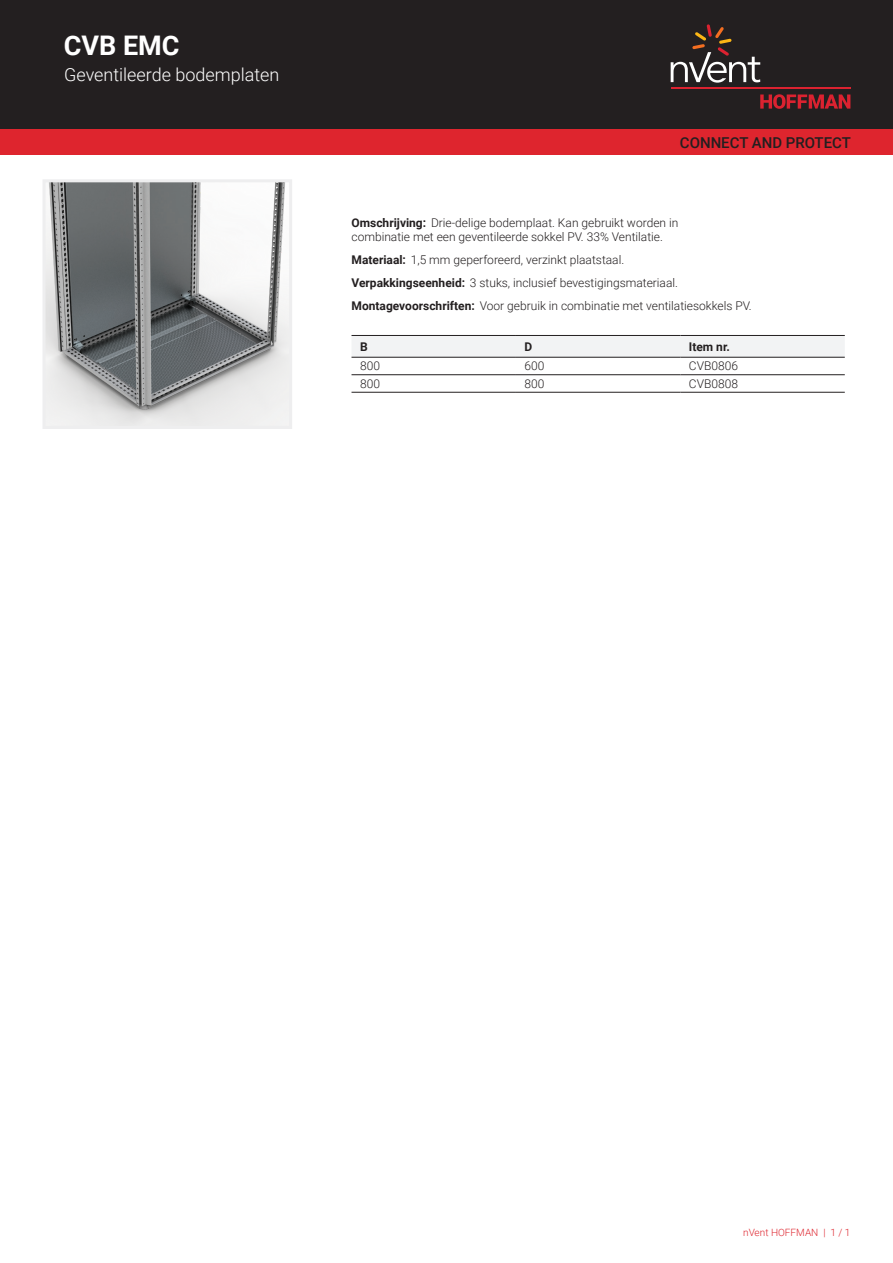
<style>
.page{position:relative;width:893px;height:1263px;background:#fff}
.page>*{position:absolute;margin:0;border:0;box-sizing:border-box;transform-origin:0 0}
.t1{font:700 27px "Roboto";color:#fff}
.t2{font:300 18px "Roboto";color:#fff}
.t3{font:500 15px "Roboto";color:#231f20}
.t4{font:300 12px/23px "Roboto";color:#231f20}
.t5{font:700 12px "Roboto";color:#231f20}
.t6{font:300 10.05px "Roboto";color:#de252e}
.s1{font-weight:700}
</style>
<div class="page">
<div style="left:0;top:0;width:893px;height:129px;background:#231f20"></div>
<svg style="left:760px;top:94px;width:90px;height:15px"></svg>
<hr style="left:671px;top:88px;width:179px;height:1px;background:#db2230">
<svg style="left:671px;top:24px;width:89px;height:59px"></svg>
<div style="left:0;top:129px;width:893px;height:26px;background:#de252e"></div>
<div style="left:351px;top:336px;width:494px;height:21px;background:#f2f3f4"></div>
<hr style="left:351px;top:335px;width:165px;height:1px;background:#231f20">
<hr style="left:516px;top:335px;width:164px;height:1px;background:#231f20">
<hr style="left:680px;top:335px;width:165px;height:1px;background:#231f20">
<hr style="left:351px;top:374px;width:165px;height:1px;background:#231f20">
<hr style="left:516px;top:374px;width:164px;height:1px;background:#231f20">
<hr style="left:680px;top:374px;width:165px;height:1px;background:#231f20">
<hr style="left:351px;top:392px;width:165px;height:1px;background:#231f20">
<hr style="left:516px;top:392px;width:164px;height:1px;background:#231f20">
<hr style="left:680px;top:392px;width:165px;height:1px;background:#231f20">
<hr style="left:351px;top:357px;width:165px;height:1px;background:#231f20">
<hr style="left:516px;top:357px;width:164px;height:1px;background:#231f20">
<hr style="left:680px;top:357px;width:165px;height:1px;background:#231f20">
<img style="left:47px;top:183px;width:241px;height:242px">
<div style="left:43px;top:179px;width:249px;height:250px;border:3px solid #eeeeef"></div>
<h1 class="t1" style="left:64px;top:26px;width:117px">CVB EMC</h1>
<h2 class="t2" style="left:64px;top:62px;width:217px">Geventileerde bodemplaten</h2>
<p class="t3" style="left:680px;top:132px;width:173px">CONNECT AND PROTECT</p>
<p class="t4" style="left:351px;top:215px;width:328px;line-height:14.4px"><span class="s1">Omschrijving:</span> Drie-delige bodemplaat. Kan gebruikt worden in combinatie met een geventileerde sokkel PV. 33% Ventilatie.</p>
<p class="t4" style="left:351px;top:248px;width:402px"><span class="s1">Materiaal:</span> 1,5 mm geperforeerd, verzinkt plaatstaal.<br><span class="s1">Verpakkingseenheid:</span> 3 stuks, inclusief bevestigingsmateriaal.<br><span class="s1">Montagevoorschriften:</span> Voor gebruik in combinatie met ventilatiesokkels PV.</p>
<p class="t5" style="left:360px;top:338px;width:9px">B</p>
<p class="t5" style="left:524px;top:338px;width:9px">D</p>
<p class="t5" style="left:689px;top:338px;width:42px">Item nr.</p>
<p class="t4" style="left:360px;top:354px;width:21px">800</p>
<p class="t4" style="left:524px;top:354px;width:21px">600</p>
<p class="t4" style="left:689px;top:354px;width:51px">CVB0806</p>
<p class="t4" style="left:360px;top:372px;width:21px">800</p>
<p class="t4" style="left:524px;top:372px;width:21px">800</p>
<p class="t4" style="left:689px;top:372px;width:51px">CVB0808</p>
<p class="t6" style="left:743px;top:1226px;width:109px">nVent HOFFMAN | 1 / 1</p>
</div>
